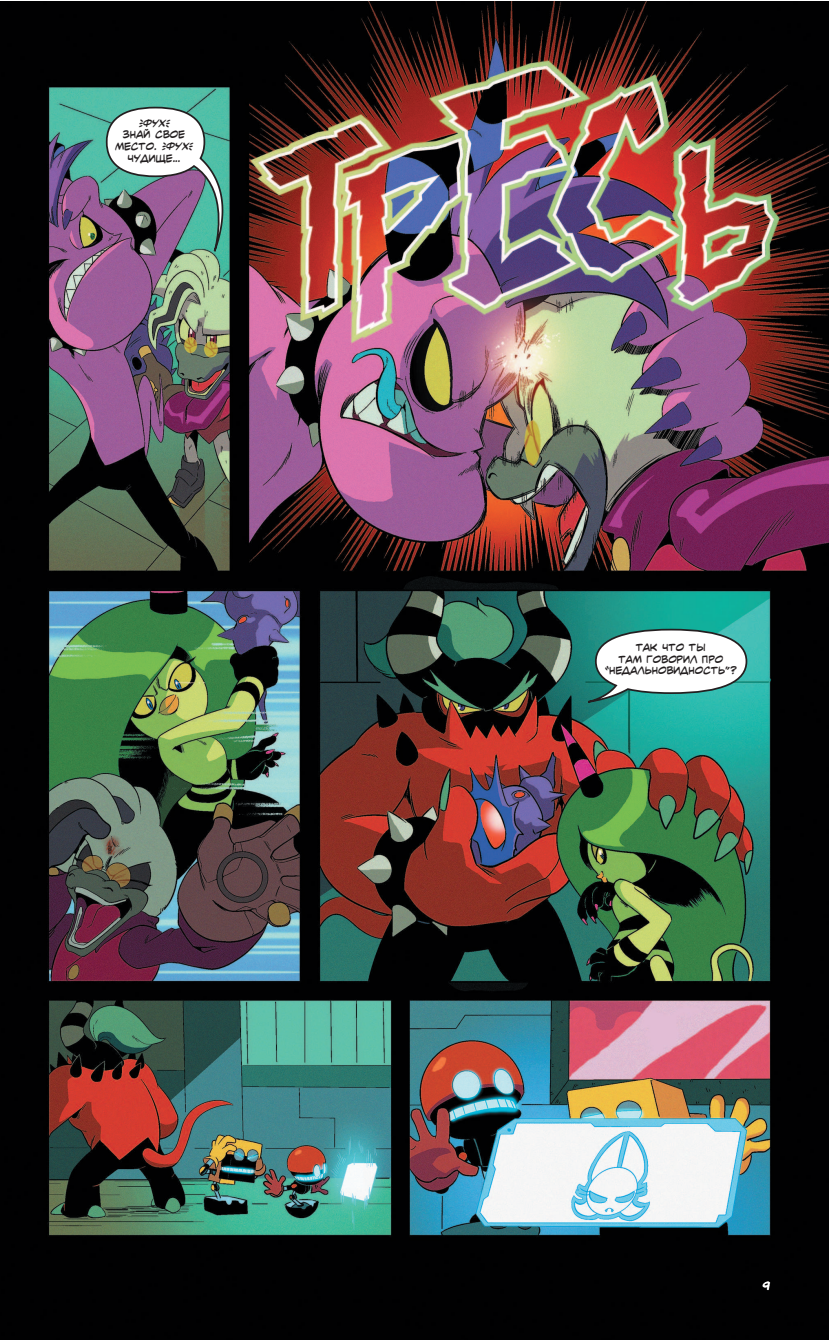
<style>
.page{position:relative;width:829px;height:1340px;background:#fff}
.page>*{position:absolute;margin:0;border:0;box-sizing:border-box;transform-origin:0 0}
.t1{font:10.5px "dd Sonic Hand Made";color:#fff}
.t2{font:9.62px/11.5px "dd Sonic Hand Made";color:#231f20;text-align:center;scale:.96 1}
.t3{font:italic 9.62px "dd Sonic Hand Made";color:#231f20;scale:.96 1}
.s1{font-style:italic}
</style>
<div class="page">
<img style="left:0;top:2px;width:828px;height:1337px">
<svg style="left:105px;top:106px;width:120px;height:157px"></svg>
<svg style="left:586px;top:628px;width:162px;height:76px"></svg>
<p class="t3" style="left:138px;top:117px;width:34px">{фух}</p>
<p class="t2" style="left:115px;top:128px;width:82px">Знай свое место. <span class="s1">{фух} </span>чудище...</p>
<p class="t2" style="left:604px;top:641px;width:139px">Так что ты<br>там говорил про “недальновидность”?</p>
<p class="t1" style="left:762px;top:1280px;width:9px">9</p>
</div>
